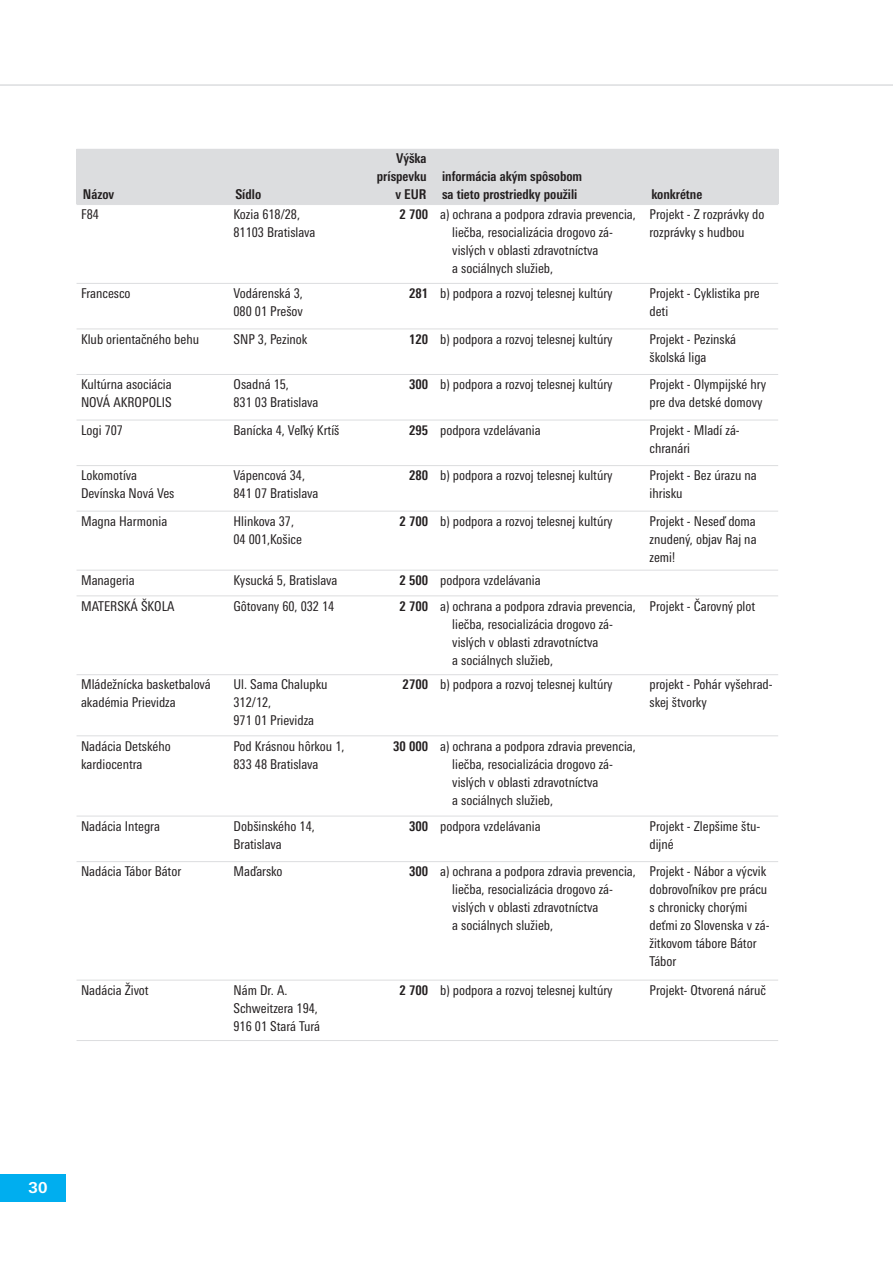
<style>
.page{position:relative;width:893px;height:1263px;background:#fff}
.page>*{position:absolute;margin:0;border:0;box-sizing:border-box;transform-origin:0 0}
.t1{font:700 15px "Linotype Univers 630";color:#fff}
.t2{font:13.5px/18px "Linotype Univers 420 Cn";color:#231f20}
.t3{font:700 13.5px/18px "Linotype Univers 620 Cn";color:#231f20;text-align:right}
.s1{font-family:"Linotype Univers 620 Cn";font-weight:700}
</style>
<div class="page">
<hr style="left:0;top:84px;width:893px;height:2px;background:#dcdddf">
<div style="left:0;top:1174px;width:66px;height:27px;background:#00aeef"></div>
<div style="left:77px;top:149px;width:152px;height:56px;background:#dcdddf"></div>
<div style="left:229px;top:149px;width:124px;height:56px;background:#dcdddf"></div>
<div style="left:353px;top:149px;width:83px;height:56px;background:#dcdddf"></div>
<div style="left:436px;top:149px;width:209px;height:56px;background:#dcdddf"></div>
<div style="left:645px;top:149px;width:133px;height:56px;background:#dcdddf"></div>
<hr style="left:77px;top:283px;width:701px;height:1px;background:#dcdddf">
<hr style="left:77px;top:328px;width:701px;height:1px;background:#dcdddf">
<hr style="left:77px;top:374px;width:701px;height:1px;background:#dcdddf">
<hr style="left:77px;top:420px;width:701px;height:1px;background:#dcdddf">
<hr style="left:77px;top:465px;width:701px;height:1px;background:#dcdddf">
<hr style="left:77px;top:511px;width:701px;height:1px;background:#dcdddf">
<hr style="left:77px;top:570px;width:701px;height:1px;background:#dcdddf">
<hr style="left:77px;top:595px;width:701px;height:1px;background:#dcdddf">
<hr style="left:77px;top:674px;width:701px;height:1px;background:#dcdddf">
<hr style="left:77px;top:735px;width:701px;height:1px;background:#dcdddf">
<hr style="left:77px;top:816px;width:701px;height:1px;background:#dcdddf">
<hr style="left:77px;top:861px;width:701px;height:1px;background:#dcdddf">
<hr style="left:77px;top:980px;width:701px;height:1px;background:#dcdddf">
<hr style="left:77px;top:1040px;width:701px;height:1px;background:#dcdddf">
<p class="t3" style="left:83px;top:185px;width:33px">Názov</p>
<p class="t3" style="left:235px;top:185px;width:27px">Sídlo</p>
<p class="t3" style="left:377px;top:149px;width:51px">Výška príspevku v EUR</p>
<p class="t3" style="left:442px;top:167px;width:142px;text-align:left">informácia akým spôsobom sa tieto prostriedky použili</p>
<p class="t3" style="left:651px;top:185px;width:52px">konkrétne</p>
<p class="t2" style="left:81px;top:205px;width:19px">F84</p>
<p class="t2" style="left:234px;top:205px;width:83px">Kozia 618/28,<br>81103 Bratislava</p>
<p class="t2" style="left:452px;top:205px;width:185px;text-indent:-53px"><span class="s1">2 700</span> a) ochrana a podpora zdravia prevencia, liečba, resocializácia drogovo zá&shy;vislých v oblasti zdravotníctva<br>a sociálnych služieb,</p>
<p class="t2" style="left:649px;top:205px;width:117px">Projekt - Z rozprávky do rozprávky s hudbou</p>
<p class="t2" style="left:81px;top:284px;width:51px">Francesco</p>
<p class="t2" style="left:234px;top:284px;width:71px">Vodárenská 3,<br>080 01 Prešov</p>
<p class="t2" style="left:409px;top:284px;width:205px"><span class="s1">281</span> b) podpora a rozvoj telesnej kultúry</p>
<p class="t2" style="left:649px;top:284px;width:112px">Projekt - Cyklistika pre deti</p>
<p class="t2" style="left:81px;top:330px;width:120px">Klub orientačného behu</p>
<p class="t2" style="left:234px;top:330px;width:75px">SNP 3, Pezinok</p>
<p class="t2" style="left:409px;top:330px;width:205px"><span class="s1">120</span> b) podpora a rozvoj telesnej kultúry</p>
<p class="t2" style="left:649px;top:330px;width:88px">Projekt - Pezinská školská liga</p>
<p class="t2" style="left:81px;top:375px;width:92px">Kultúrna asociácia<br>NOVÁ AKROPOLIS</p>
<p class="t2" style="left:234px;top:375px;width:86px">Osadná 15,<br>831 03 Bratislava</p>
<p class="t2" style="left:409px;top:375px;width:205px"><span class="s1">300</span> b) podpora a rozvoj telesnej kultúry</p>
<p class="t2" style="left:649px;top:375px;width:118px">Projekt - Olympijské hry pre dva detské domovy</p>
<p class="t2" style="left:81px;top:421px;width:44px">Logi 707</p>
<p class="t2" style="left:234px;top:421px;width:107px">Banícka 4, Veľký Krtíš</p>
<p class="t2" style="left:409px;top:421px;width:133px"><span class="s1">295</span> podpora vzdelávania</p>
<p class="t2" style="left:649px;top:421px;width:92px">Projekt - Mladí zá&shy;chranári</p>
<p class="t2" style="left:81px;top:466px;width:95px">Lokomotíva<br>Devínska Nová Ves</p>
<p class="t2" style="left:234px;top:466px;width:86px">Vápencová 34,<br>841 07 Bratislava</p>
<p class="t2" style="left:409px;top:466px;width:205px"><span class="s1">280</span> b) podpora a rozvoj telesnej kultúry</p>
<p class="t2" style="left:649px;top:466px;width:109px">Projekt - Bez úrazu na ihrisku</p>
<p class="t2" style="left:81px;top:512px;width:88px">Magna Harmonia</p>
<p class="t2" style="left:234px;top:512px;width:70px">Hlinkova 37,<br>04 001,Košice</p>
<p class="t2" style="left:399px;top:512px;width:215px"><span class="s1">2 700</span> b) podpora a rozvoj telesnej kultúry</p>
<p class="t2" style="left:649px;top:512px;width:109px;text-align:justify">Projekt - Neseď doma znudený, objav Raj na zemi!</p>
<p class="t2" style="left:81px;top:571px;width:55px">Manageria</p>
<p class="t2" style="left:234px;top:571px;width:105px">Kysucká 5, Bratislava</p>
<p class="t2" style="left:399px;top:571px;width:143px"><span class="s1">2 500</span> podpora vzdelávania</p>
<p class="t2" style="left:81px;top:597px;width:95px">MATERSKÁ ŠKOLA</p>
<p class="t2" style="left:234px;top:597px;width:102px">Gôtovany 60, 032 14</p>
<p class="t2" style="left:452px;top:597px;width:185px;text-indent:-53px"><span class="s1">2 700</span> a) ochrana a podpora zdravia prevencia, liečba, resocializácia drogovo zá&shy;vislých v oblasti zdravotníctva<br>a sociálnych služieb,</p>
<p class="t2" style="left:649px;top:597px;width:107px">Projekt - Čarovný plot</p>
<p class="t2" style="left:81px;top:675px;width:131px">Mládežnícka basketbalová akadémia Prievidza</p>
<p class="t2" style="left:234px;top:675px;width:96px">Ul. Sama Chalupku<br>312/12,<br>971 01 Prievidza</p>
<p class="t2" style="left:403px;top:675px;width:212px"><span class="s1">2700</span> b) podpora a rozvoj telesnej kultúry</p>
<p class="t2" style="left:649px;top:675px;width:125px">projekt - Pohár vyšehrad&shy;skej štvorky</p>
<p class="t2" style="left:81px;top:737px;width:91px">Nadácia Detského kardiocentra</p>
<p class="t2" style="left:234px;top:737px;width:112px">Pod Krásnou hôrkou 1,<br>833 48 Bratislava</p>
<p class="t2" style="left:452px;top:737px;width:185px;text-indent:-59px"><span class="s1">30 000</span> a) ochrana a podpora zdravia prevencia, liečba, resocializácia drogovo zá&shy;vislých v oblasti zdravotníctva<br>a sociálnych služieb,</p>
<p class="t2" style="left:81px;top:817px;width:80px">Nadácia Integra</p>
<p class="t2" style="left:234px;top:817px;width:83px">Dobšinského 14,<br>Bratislava</p>
<p class="t2" style="left:409px;top:817px;width:133px"><span class="s1">300</span> podpora vzdelávania</p>
<p class="t2" style="left:649px;top:817px;width:112px">Projekt - Zlepšime štu&shy;dijné</p>
<p class="t2" style="left:81px;top:862px;width:102px">Nadácia Tábor Bátor</p>
<p class="t2" style="left:234px;top:862px;width:51px">Maďarsko</p>
<p class="t2" style="left:452px;top:862px;width:185px;text-indent:-43px"><span class="s1">300</span> a) ochrana a podpora zdravia prevencia, liečba, resocializácia drogovo zá&shy;vislých v oblasti zdravotníctva<br>a sociálnych služieb,</p>
<p class="t2" style="left:649px;top:862px;width:121px">Projekt - Nábor a výcvik dobrovoľníkov pre prácu s chronicky chorými deťmi zo Slovenska v zá&shy;žitkovom tábore Bátor<br>Tábor</p>
<p class="t2" style="left:81px;top:981px;width:69px">Nadácia Život</p>
<p class="t2" style="left:234px;top:981px;width:88px">Nám Dr. A.<br>Schweitzera 194,<br>916 01 Stará Turá</p>
<p class="t2" style="left:399px;top:981px;width:215px"><span class="s1">2 700</span> b) podpora a rozvoj telesnej kultúry</p>
<p class="t2" style="left:649px;top:981px;width:118px">Projekt- Otvorená náruč</p>
<p class="t1" style="left:29px;top:1178px;width:20px">30</p>
</div>
